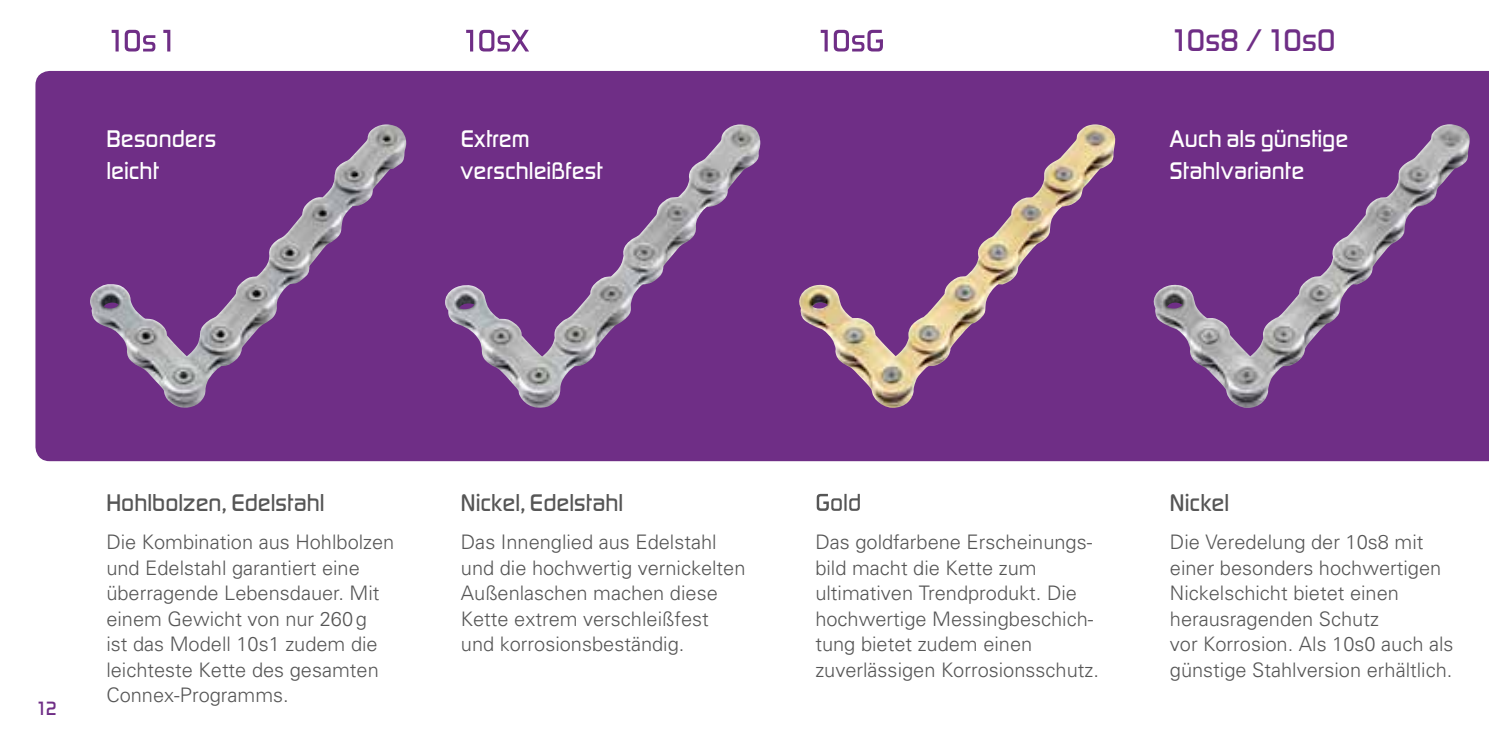
<style>
.page{position:relative;width:1489px;height:745px;background:#fff}
.page>*{position:absolute;margin:0;border:0;box-sizing:border-box;transform-origin:0 0}
.t1{font:500 32.5px "Digital Sans EFOP";color:#6f2e86}
.t2{font:500 25px/32px "Digital Sans EFOP";letter-spacing:.005em;color:#fff}
.t3{font:500 25px "Digital Sans EFOP";letter-spacing:.005em;color:#565656}
.t4{font:300 20px/25.5px "Univers";color:#565656}
.t5{font:500 20px "Digital Sans EFOP";color:#6f2e86}
</style>
<div class="page">
<div style="left:35px;top:71px;width:1453px;height:390px;background:#6f2e86"></div>
<img style="left:90px;top:124px;width:294px;height:284px">
<img style="left:445px;top:124px;width:315px;height:283px">
<img style="left:1152px;top:125px;width:312px;height:282px">
<img style="left:798px;top:126px;width:312px;height:281px">
<svg style="left:466px;top:30px;width:63px;height:21px"></svg>
<svg style="left:112px;top:30px;width:58px;height:21px"></svg>
<svg style="left:820px;top:30px;width:62px;height:21px"></svg>
<svg style="left:816px;top:493px;width:43px;height:17px"></svg>
<h1 class="t1" style="left:1169px;top:21px;width:167px">10s8 / 10s0</h1>
<p class="t2" style="left:106px;top:122px;width:111px">Besonders leicht</p>
<p class="t2" style="left:461px;top:122px;width:143px">Extrem verschleißfest</p>
<p class="t2" style="left:1169px;top:122px;width:180px">Auch als günstige<br>Stahlvariante</p>
<p class="t5" style="left:35px;top:696px;width:23px">12</p>
<p class="t3" style="left:106px;top:487px;width:220px">Hohlbolzen, Edelstahl</p>
<p class="t4" style="left:106px;top:529px;width:289px">Die Kombination aus Hohlbolzen und Edelstahl garantiert eine überragende Lebensdauer. Mit einem Gewicht von nur 260g<br>ist das Modell 10s1 zudem die leichteste Kette des gesamten<br>Connex-Programms.</p>
<p class="t3" style="left:461px;top:487px;width:164px">Nickel, Edelstahl</p>
<p class="t4" style="left:461px;top:529px;width:286px">Das Innenglied aus Edelstahl und die hochwertig vernickelten<br>Außenlaschen machen diese<br>Kette extrem verschleißfest und korrosionsbeständig.</p>
<p class="t4" style="left:815px;top:529px;width:285px">Das goldfarbene Erscheinungs&shy;bild macht die Kette zum ultimativen Trendprodukt. Die hochwertige Messingbeschich&shy;tung bietet zudem einen zuverlässigen Korrosionsschutz.</p>
<p class="t3" style="left:1169px;top:487px;width:61px">Nickel</p>
<p class="t4" style="left:1169px;top:529px;width:285px">Die Veredelung der 10s8 mit einer besonders hochwertigen<br>Nickelschicht bietet einen herausragenden Schutz<br>vor Korrosion. Als 10s0 auch als günstige Stahlversion erhältlich.</p>
</div>
